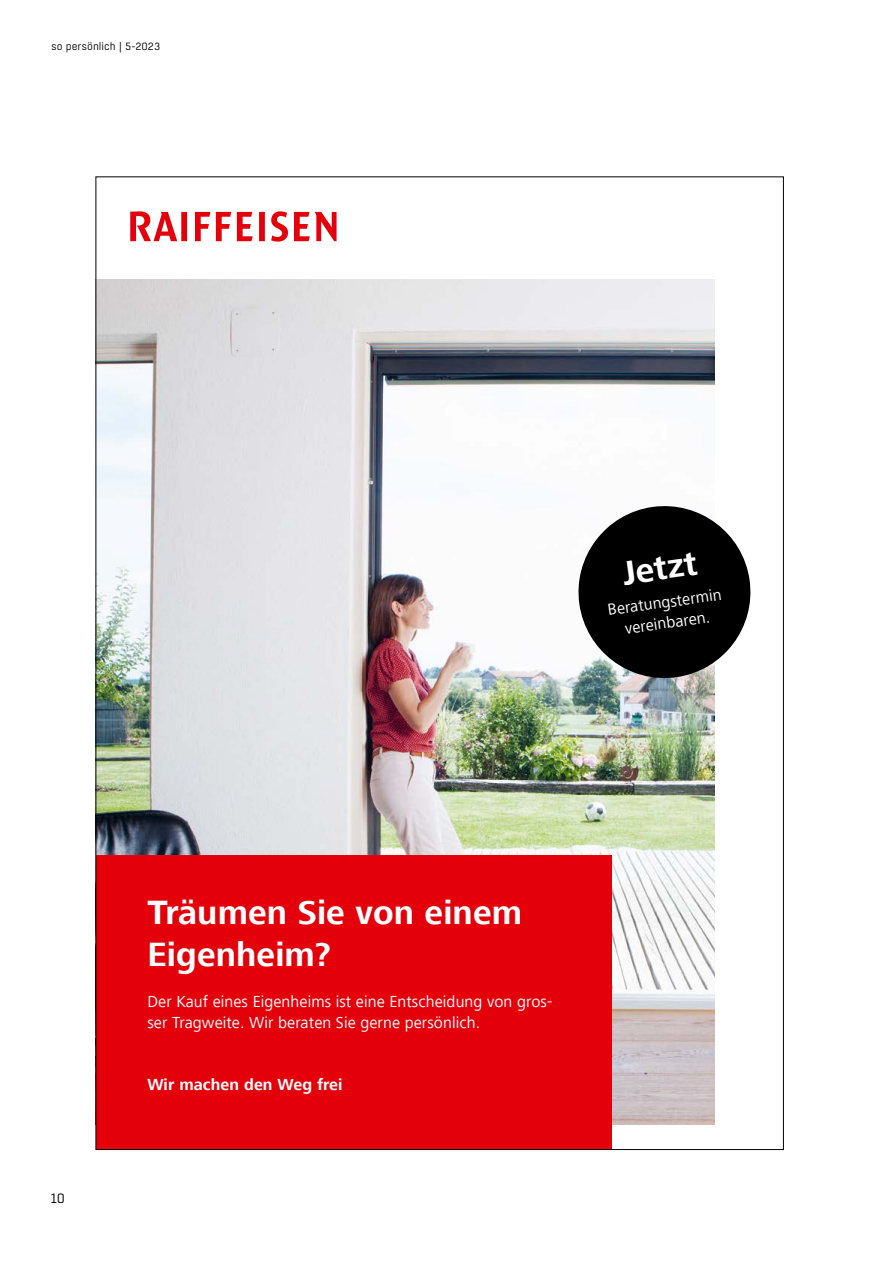
<style>
.page{position:relative;width:893px;height:1263px;background:#fff}
.page>*{position:absolute;margin:0;border:0;box-sizing:border-box;transform-origin:0 0}
.t1{font:700 34.65px/41.5px "Frutiger Next LT";letter-spacing:.005em;color:#fff}
.t2{font:16.5px/20.9px "Frutiger Next LT";letter-spacing:.005em;color:#fff}
.t3{font:700 16.5px "Frutiger Next LT";letter-spacing:.005em;color:#fff}
.t4{font:13.5px "Boxed";color:#000}
.t5{font:10.5px "Boxed";color:#000}
</style>
<div class="page">
<img style="left:98px;top:280px;width:617px;height:845px">
<div style="left:96px;top:855px;width:516px;height:294px;background:#e3000b"></div>
<svg style="left:573px;top:500px;width:178px;height:184px"></svg>
<svg style="left:130px;top:211px;width:207px;height:31px"></svg>
<p class="t5" style="left:51px;top:40px;width:111px">so persönlich | 5-2023</p>
<h1 class="t1" style="left:620px;top:553px;width:76px;rotate:-8deg">Jetzt</h1>
<p class="t2" style="left:606px;top:600px;width:116px;text-align:center;rotate:-8deg">Beratungstermin vereinbaren.</p>
<p class="t4" style="left:51px;top:1189px;width:15px">10</p>
<h1 class="t1" style="left:147px;top:892px;width:376px">Träumen Sie von einem<br>Eigenheim?</h1>
<p class="t2" style="left:147px;top:991px;width:406px">Der Kauf eines Eigenheims ist eine Entscheidung von gros&shy;ser Tragweite. Wir beraten Sie gerne persönlich.</p>
<p class="t3" style="left:147px;top:1076px;width:197px">Wir machen den Weg frei</p>
</div>
